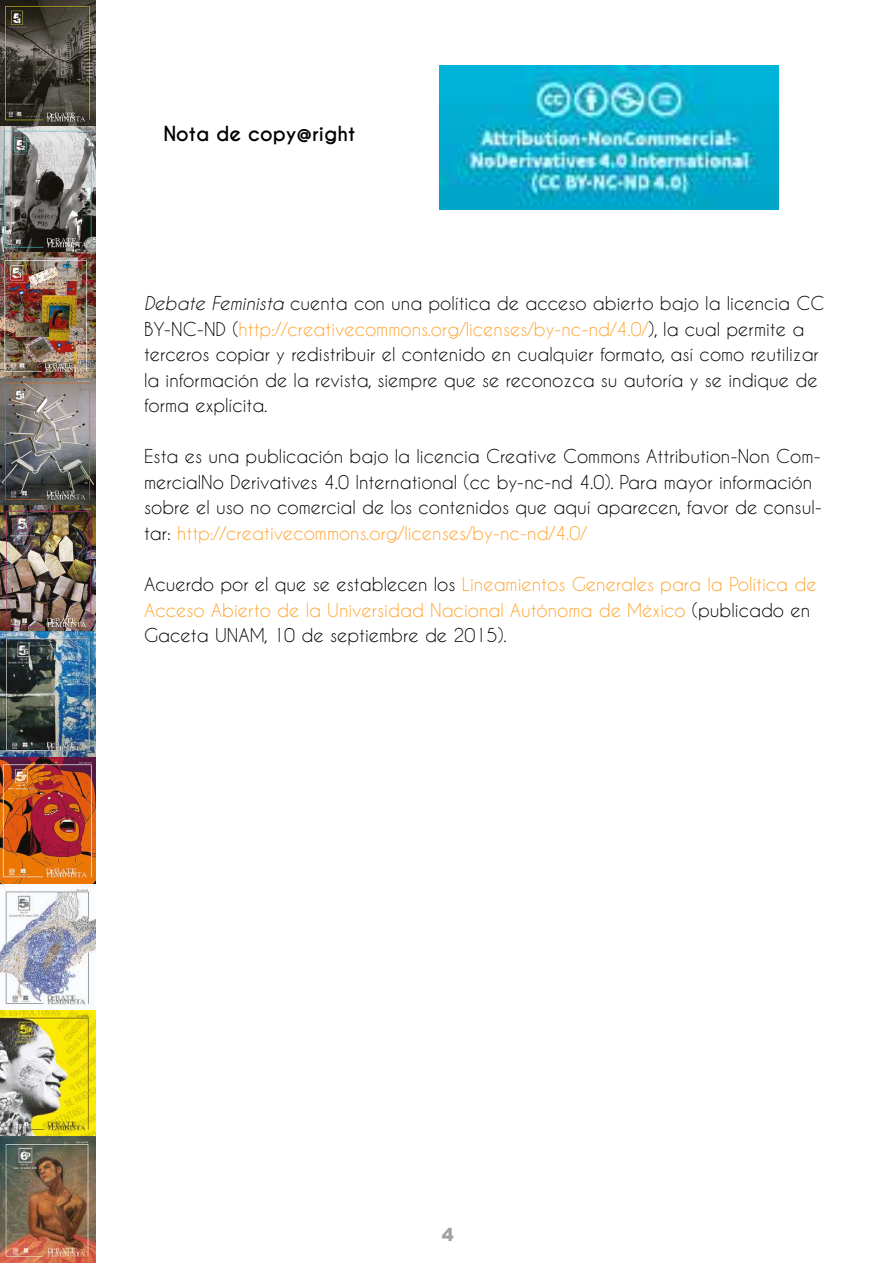
<style>
.page{position:relative;width:893px;height:1263px;background:#fff}
.page>*{position:absolute;margin:0;border:0;box-sizing:border-box;transform-origin:0 0}
.t1{font:700 19.5px "Caviar Dreams";color:#000}
.t2{font:18px/25.5px "Caviar Dreams";color:#000}
.t3{font:18px/25.5px "Caviar Dreams";color:#ffa430}
.t4{font:900 18px "Arial";color:#a1a1a1}
.s1{font-style:italic}
.s2{color:#ffa430}
.s3{color:#000}
</style>
<div class="page">
<img style="left:0;top:0;width:96px;height:1263px">
<img style="left:439px;top:66px;width:339px;height:143px">
<p class="t1" style="left:163px;top:122px;width:194px">Nota de copy@right</p>
<p class="t2" style="left:144px;top:290px;width:682px"><span class="s1">Debate Feminista</span> cuenta con una política de acceso abierto bajo la licencia CC BY-NC-ND (<span class="s2">http://creativecommons.org/licenses/by-nc-nd/4.0/</span>), la cual permite a terceros copiar y redistribuir el contenido en cualquier formato, así como reutilizar la información de la revista, siempre que se reconozca su autoría y se indique de forma explícita.</p>
<p class="t2" style="left:144px;top:444px;width:680px">Esta es una publicación bajo la licencia Creative Commons Attribution-Non Com&shy;mercialNo Derivatives 4.0 International (cc by-nc-nd 4.0). Para mayor información sobre el uso no comercial de los contenidos que aquí aparecen, favor de consul&shy;tar: <span class="s2">http://creativecommons.org/licenses/by-nc-nd/4.0/</span></p>
<p class="t3" style="left:144px;top:571px;width:674px"><span class="s3">Acuerdo por el que se establecen los</span> Lineamientos Generales para la Política de<br>Acceso Abierto de la Universidad Nacional Autónoma de México <span class="s3">(publicado en<br>Gaceta UNAM, 10 de septiembre de 2015).</span></p>
<p class="t4" style="left:442px;top:1222px;width:14px">4</p>
</div>
